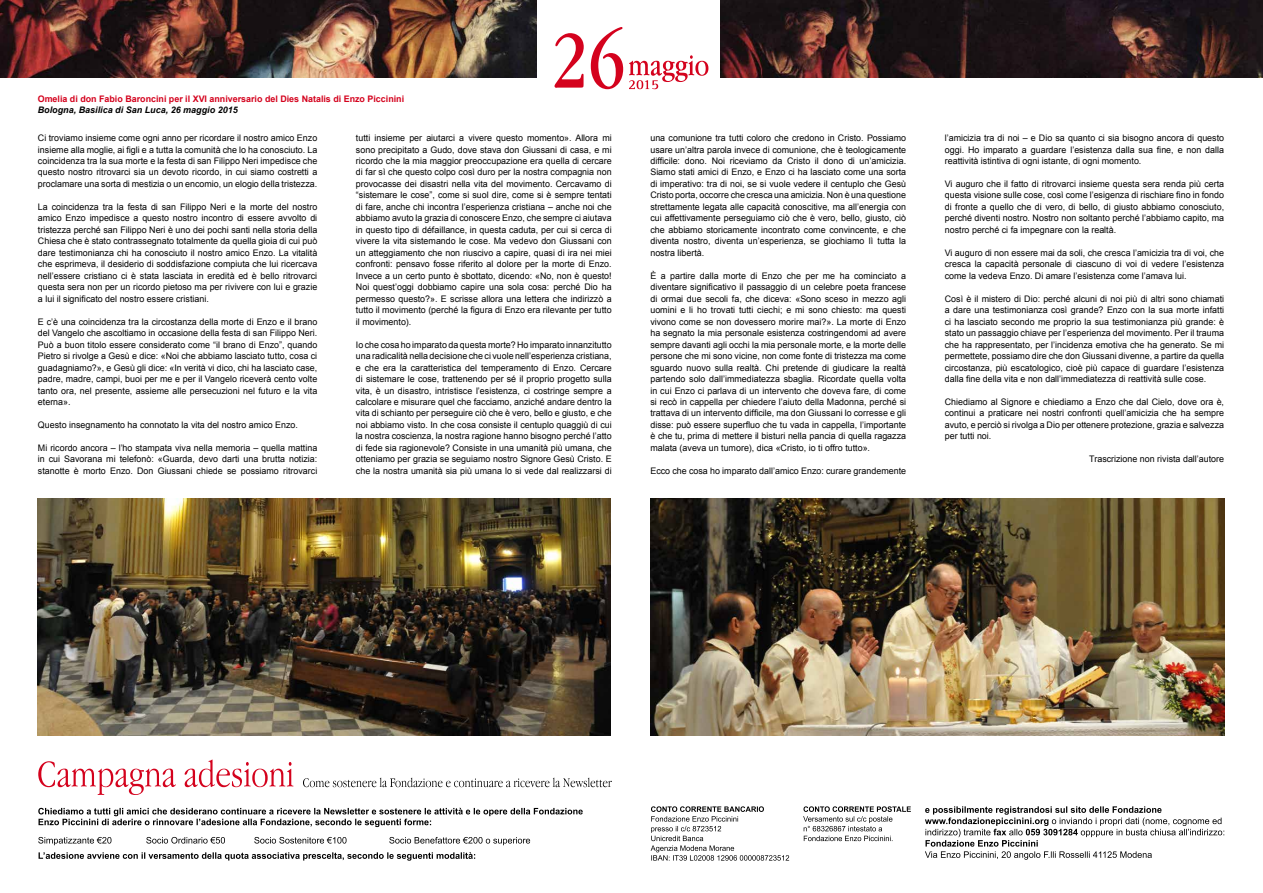
<style>
.page{position:relative;width:1263px;height:893px;background:#fff}
.page>*{position:absolute;margin:0;border:0;box-sizing:border-box;transform-origin:0 0}
.t1{font:9px/11.5px "Arial";color:#000;text-align:justify}
.t2{font:700 9px "Arial";color:#d4021d}
.t3{font:italic 700 9px "Arial";color:#000}
</style>
<div class="page">
<img style="left:0;top:0;width:537px;height:77px">
<img style="left:721px;top:0;width:542px;height:77px">
<img style="left:38px;top:499px;width:573px;height:237px">
<img style="left:651px;top:499px;width:573px;height:237px">
<svg style="left:554px;top:27px;width:69px;height:62px"></svg>
<svg style="left:629px;top:55px;width:79px;height:34px"></svg>
<svg style="left:38px;top:759px;width:255px;height:36px"></svg>
<svg style="left:303px;top:778px;width:309px;height:9px"></svg>
<svg style="left:39px;top:852px;width:436px;height:9px"></svg>
<svg style="left:38px;top:837px;width:492px;height:8px"></svg>
<svg style="left:38px;top:808px;width:545px;height:19px"></svg>
<svg style="left:803px;top:806px;width:108px;height:35px"></svg>
<svg style="left:651px;top:806px;width:138px;height:55px"></svg>
<svg style="left:925px;top:806px;width:299px;height:54px"></svg>
<p class="t2" style="left:38px;top:93px;width:368px">Omelia di don Fabio Baroncini per il XVI anniversario del Dies Natalis di Enzo Piccinini</p>
<p class="t3" style="left:38px;top:104px;width:202px">Bologna, Basilica di San Luca, 26 maggio 2015</p>
<p class="t1" style="left:38px;top:132px;width:281px">Ci troviamo insieme come ogni anno per ricordare il nostro amico Enzo insieme alla moglie, ai figli e a tutta la comunità che lo ha conosciuto. La coincidenza tra la sua morte e la festa di san Filippo Neri impedisce che questo nostro ritrovarci sia un devoto ricordo, in cui siamo costretti a proclamare una sorta di mestizia o un encomio, un elogio della tristezza.</p>
<p class="t1" style="left:38px;top:201px;width:281px">La coincidenza tra la festa di san Filippo Neri e la morte del nostro amico Enzo impedisce a questo nostro incontro di essere avvolto di tristezza perché san Filippo Neri è uno dei pochi santi nella storia della Chiesa che è stato contrassegnato totalmente da quella gioia di cui può dare testimonianza chi ha conosciuto il nostro amico Enzo. La vitalità che esprimeva, il desiderio di soddisfazione compiuta che lui ricercava nell’essere cristiano ci è stata lasciata in eredità ed è bello ritrovarci questa sera non per un ricordo pietoso ma per rivivere con lui e grazie a lui il significato del nostro essere cristiani.</p>
<p class="t1" style="left:38px;top:316px;width:281px">E c’è una coincidenza tra la circostanza della morte di Enzo e il brano del Vangelo che ascoltiamo in occasione della festa di san Filippo Neri.<br>Può a buon titolo essere considerato come “il brano di Enzo”, quando Pietro si rivolge a Gesù e dice: «Noi che abbiamo lasciato tutto, cosa ci guadagniamo?», e Gesù gli dice: «In verità vi dico, chi ha lasciato case, padre, madre, campi, buoi per me e per il Vangelo riceverà cento volte tanto ora, nel presente, assieme alle persecuzioni nel futuro e la vita eterna».</p>
<p class="t1" style="left:38px;top:419px;width:262px">Questo insegnamento ha connotato la vita del nostro amico Enzo.</p>
<p class="t1" style="left:38px;top:442px;width:281px">Mi ricordo ancora – l’ho stampata viva nella memoria – quella mattina in cui Savorana mi telefonò: «Guarda, devo darti una brutta notizia: stanotte è morto Enzo. Don Giussani chiede se possiamo ritrovarci</p>
<p class="t1" style="left:356px;top:132px;width:257px">tutti insieme per aiutarci a vivere questo momento». Allora mi sono precipitato a Gudo, dove stava don Giussani di casa, e mi ricordo che la mia maggior preoccupazione era quella di cercare di far sì che questo colpo così duro per la nostra compagnia non provocasse dei disastri nella vita del movimento. Cercavamo di “sistemare le cose”, come si suol dire, come si è sempre tentati di fare, anche chi incontra l’esperienza cristiana – anche noi che abbiamo avuto la grazia di conoscere Enzo, che sempre ci aiutava in questo tipo di défaillance, in questa caduta, per cui si cerca di vivere la vita sistemando le cose. Ma vedevo don Giussani con un atteggiamento che non riuscivo a capire, quasi di ira nei miei confronti: pensavo fosse riferito al dolore per la morte di Enzo.<br>Invece a un certo punto è sbottato, dicendo: «No, non è questo!<br>Noi quest’oggi dobbiamo capire una sola cosa: perché Dio ha permesso questo?». E scrisse allora una lettera che indirizzò a tutto il movimento (perché la figura di Enzo era rilevante per tutto il movimento).</p>
<p class="t1" style="left:356px;top:339px;width:257px">Io che cosa ho imparato da questa morte? Ho imparato innanzitutto una radicalità nella decisione che ci vuole nell’esperienza cristiana, e che era la caratteristica del temperamento di Enzo. Cercare di sistemare le cose, trattenendo per sé il proprio progetto sulla vita, è un disastro, intristisce l’esistenza, ci costringe sempre a calcolare e misurare quel che facciamo, anziché andare dentro la vita di schianto per perseguire ciò che è vero, bello e giusto, e che noi abbiamo visto. In che cosa consiste il centuplo quaggiù di cui la nostra coscienza, la nostra ragione hanno bisogno perché l’atto di fede sia ragionevole? Consiste in una umanità più umana, che otteniamo per grazia se seguiamo nostro Signore Gesù Cristo. E che la nostra umanità sia più umana lo si vede dal realizzarsi di</p>
<p class="t1" style="left:650px;top:132px;width:257px">una comunione tra tutti coloro che credono in Cristo. Possiamo usare un’altra parola invece di comunione, che è teologicamente difficile: dono. Noi riceviamo da Cristo il dono di un’amicizia.<br>Siamo stati amici di Enzo, e Enzo ci ha lasciato come una sorta di imperativo: tra di noi, se si vuole vedere il centuplo che Gesù Cristo porta, occorre che cresca una amicizia. Non è una questione strettamente legata alle capacità conoscitive, ma all’energia con cui affettivamente perseguiamo ciò che è vero, bello, giusto, ciò che abbiamo storicamente incontrato come convincente, e che diventa nostro, diventa un’esperienza, se giochiamo lì tutta la nostra libertà.</p>
<p class="t1" style="left:650px;top:270px;width:257px">È a partire dalla morte di Enzo che per me ha cominciato a diventare significativo il passaggio di un celebre poeta francese di ormai due secoli fa, che diceva: «Sono sceso in mezzo agli uomini e li ho trovati tutti ciechi; e mi sono chiesto: ma questi vivono come se non dovessero morire mai?». La morte di Enzo ha segnato la mia personale esistenza costringendomi ad avere sempre davanti agli occhi la mia personale morte, e la morte delle persone che mi sono vicine, non come fonte di tristezza ma come sguardo nuovo sulla realtà. Chi pretende di giudicare la realtà partendo solo dall’immediatezza sbaglia. Ricordate quella volta in cui Enzo ci parlava di un intervento che doveva fare, di come si recò in cappella per chiedere l’aiuto della Madonna, perché si trattava di un intervento difficile, ma don Giussani lo corresse e gli disse: può essere superfluo che tu vada in cappella, l’importante è che tu, prima di mettere il bisturi nella pancia di quella ragazza malata (aveva un tumore), dica «Cristo, io ti offro tutto».</p>
<p class="t1" style="left:650px;top:465px;width:257px">Ecco che cosa ho imparato dall’amico Enzo: curare grandemente</p>
<p class="t1" style="left:945px;top:132px;width:281px">l’amicizia tra di noi – e Dio sa quanto ci sia bisogno ancora di questo oggi. Ho imparato a guardare l’esistenza dalla sua fine, e non dalla reattività istintiva di ogni istante, di ogni momento.</p>
<p class="t1" style="left:945px;top:178px;width:281px">Vi auguro che il fatto di ritrovarci insieme questa sera renda più certa questa visione sulle cose, così come l’esigenza di rischiare fino in fondo di fronte a quello che di vero, di bello, di giusto abbiamo conosciuto, perché diventi nostro. Nostro non soltanto perché l’abbiamo capito, ma nostro perché ci fa impegnare con la realtà.</p>
<p class="t1" style="left:945px;top:247px;width:281px">Vi auguro di non essere mai da soli, che cresca l’amicizia tra di voi, che cresca la capacità personale di ciascuno di voi di vedere l’esistenza come la vedeva Enzo. Di amare l’esistenza come l’amava lui.</p>
<p class="t1" style="left:945px;top:293px;width:281px">Così è il mistero di Dio: perché alcuni di noi più di altri sono chiamati a dare una testimonianza così grande? Enzo con la sua morte infatti ci ha lasciato secondo me proprio la sua testimonianza più grande: è stato un passaggio chiave per l’esperienza del movimento. Per il trauma che ha rappresentato, per l’incidenza emotiva che ha generato. Se mi permettete, possiamo dire che don Giussani divenne, a partire da quella circostanza, più escatologico, cioè più capace di guardare l’esistenza dalla fine della vita e non dall’immediatezza di reattività sulle cose.</p>
<p class="t1" style="left:945px;top:396px;width:281px">Chiediamo al Signore e chiediamo a Enzo che dal Cielo, dove ora è, continui a praticare nei nostri confronti quell’amicizia che ha sempre avuto, e perciò si rivolga a Dio per ottenere protezione, grazia e salvezza per tutti noi.</p>
<p class="t1" style="left:1089px;top:454px;width:136px">Trascrizione non rivista dall’autore</p>
</div>
